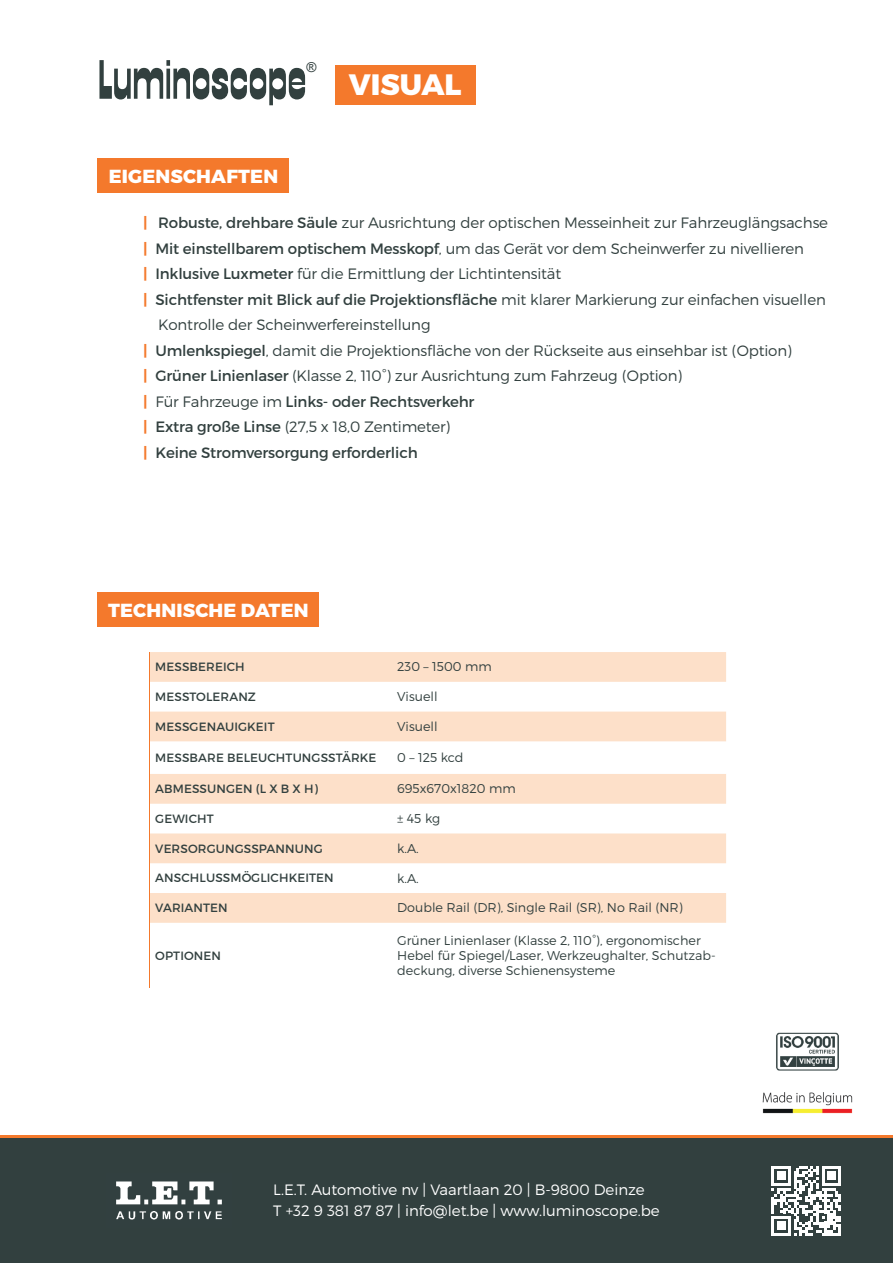
<style>
.page{position:relative;width:893px;height:1263px;background:#fff}
.page>*{position:absolute;margin:0;border:0;box-sizing:border-box;transform-origin:0 0}
.t1{font:57.9px "Zipper Std";color:#32403f}
.t2{font:800 29.4px "Montserrat";color:#fff}
.t3{font:800 18.9px "Montserrat";letter-spacing:.01em;color:#fff}
.t4{font:300 15px "Montserrat";letter-spacing:-.01em;color:#32403f}
.t5{font:15px "Montserrat";letter-spacing:-.01em;color:#32403f}
.t6{font:300 15px/21px "Montserrat";color:#fff}
.t7{font:13.65px "Arial";color:#32403f}
.t8{font:300 12.75px/15.3px "Montserrat";color:#32403f}
.t9{font:12px "Montserrat";letter-spacing:.01em;color:#32403f}
.s1{font-weight:700;color:#f4792c}
.s2{font-weight:400}
.s3{font-weight:300}
</style>
<div class="page">
<div style="left:0;top:1137px;width:893px;height:126px;background:#32403f"></div>
<hr style="left:0;top:1135px;width:893px;height:2px;background:#f4792c">
<img style="left:762px;top:1092px;width:91px;height:22px">
<img style="left:776px;top:1032px;width:63px;height:39px">
<img style="left:116px;top:1181px;width:106px;height:39px">
<svg style="left:771px;top:1166px;width:70px;height:70px"></svg>
<div style="left:98px;top:158px;width:191px;height:34px;background:#f4792c"></div>
<div style="left:98px;top:592px;width:221px;height:34px;background:#f4792c"></div>
<div style="left:335px;top:65px;width:140px;height:40px;background:#f4792c"></div>
<svg style="left:150px;top:652px;width:576px;height:271px;fill:#fde0c9"></svg>
<hr style="left:149px;top:652px;width:1px;height:30px;background:#f4792c">
<svg style="left:149px;top:682px;width:1px;height:29px"></svg>
<hr style="left:149px;top:711px;width:1px;height:30px;background:#f4792c">
<hr style="left:149px;top:741px;width:1px;height:33px;background:#f4792c">
<hr style="left:149px;top:774px;width:1px;height:30px;background:#f4792c">
<svg style="left:149px;top:804px;width:1px;height:29px"></svg>
<hr style="left:149px;top:833px;width:1px;height:30px;background:#f4792c">
<hr style="left:149px;top:863px;width:1px;height:30px;background:#f4792c">
<hr style="left:149px;top:893px;width:1px;height:30px;background:#f4792c">
<hr style="left:149px;top:923px;width:1px;height:65px;background:#f4792c">
<h1 class="t1" style="left:98px;top:47px;width:210px">Luminoscope</h1>
<p class="t7" style="left:307px;top:58px;width:12px">®</p>
<p class="t3" style="left:109px;top:164px;width:171px">EIGENSCHAFTEN</p>
<h2 class="t2" style="left:349px;top:66px;width:114px">VISUAL</h2>
<p class="t4" style="left:143px;top:214px;width:686px"><span class="s1">|</span> <span class="s2">Robuste, drehbare Säule</span> zur Ausrichtung der optischen Messeinheit zur Fahrzeuglängsachse</p>
<p class="t4" style="left:143px;top:239px;width:662px"><span class="s1">|</span> <span class="s2">Mit einstellbarem optischem Messkopf</span>, um das Gerät vor dem Scheinwerfer zu nivellieren</p>
<p class="t4" style="left:143px;top:265px;width:420px"><span class="s1">|</span> <span class="s2">Inklusive Luxmeter</span> für die Ermittlung der Lichtintensität</p>
<p class="t5" style="left:143px;top:290px;width:684px"><span class="s1">|</span> Sichtfenster mit Blick auf die Projektionsfläche <span class="s3">mit klarer Markierung zur einfachen visuellen</span></p>
<p class="t4" style="left:158px;top:316px;width:274px">Kontrolle der Scheinwerfereinstellung</p>
<p class="t4" style="left:143px;top:341px;width:650px"><span class="s1">|</span> <span class="s2">Umlenkspiegel</span>, damit die Projektionsfläche von der Rückseite aus einsehbar ist (Option)</p>
<p class="t4" style="left:143px;top:367px;width:540px"><span class="s1">|</span> <span class="s2">Grüner Linienlaser</span> (Klasse 2, 110°) zur Ausrichtung zum Fahrzeug (Option)</p>
<p class="t5" style="left:143px;top:392px;width:333px"><span class="s1">|</span> <span class="s3">Für Fahrzeuge im</span> Links- oder Rechtsverkehr</p>
<p class="t4" style="left:143px;top:418px;width:309px"><span class="s1">|</span> <span class="s2">Extra große Linse</span> (27,5 x 18,0 Zentimeter)</p>
<p class="t5" style="left:143px;top:443px;width:276px"><span class="s1">|</span> Keine Stromversorgung erforderlich</p>
<p class="t3" style="left:108px;top:598px;width:202px">TECHNISCHE DATEN</p>
<p class="t9" style="left:155px;top:659px;width:91px">MESSBEREICH</p>
<p class="t8" style="left:397px;top:659px;width:96px">230 – 1500 mm</p>
<p class="t9" style="left:155px;top:689px;width:102px">MESSTOLERANZ</p>
<p class="t8" style="left:397px;top:689px;width:42px">Visuell</p>
<p class="t9" style="left:155px;top:719px;width:121px">MESSGENAUIGKEIT</p>
<p class="t8" style="left:397px;top:718px;width:42px">Visuell</p>
<p class="t9" style="left:155px;top:750px;width:223px">MESSBARE BELEUCHTUNGSSTÄRKE</p>
<p class="t8" style="left:397px;top:750px;width:68px">0 – 125 kcd</p>
<p class="t9" style="left:155px;top:781px;width:164px">ABMESSUNGEN (L X B X H)</p>
<p class="t8" style="left:397px;top:781px;width:120px">695x670x1820 mm</p>
<p class="t9" style="left:155px;top:811px;width:60px">GEWICHT</p>
<p class="t8" style="left:397px;top:811px;width:44px">± 45 kg</p>
<p class="t9" style="left:155px;top:841px;width:169px">VERSORGUNGSSPANNUNG</p>
<p class="t8" style="left:397px;top:840px;width:23px">k.A.</p>
<p class="t9" style="left:155px;top:871px;width:180px">ANSCHLUSSMÖGLICHKEITEN</p>
<p class="t8" style="left:397px;top:870px;width:23px">k.A.</p>
<p class="t9" style="left:155px;top:900px;width:74px">VARIANTEN</p>
<p class="t8" style="left:397px;top:900px;width:287px">Double Rail (DR), Single Rail (SR), No Rail (NR)</p>
<p class="t9" style="left:155px;top:948px;width:67px">OPTIONEN</p>
<p class="t8" style="left:397px;top:932px;width:320px">Grüner Linienlaser (Klasse 2, 110°), ergonomischer<br>Hebel für Spiegel/Laser, Werkzeughalter, Schutzab&shy;deckung, diverse Schienensysteme</p>
<p class="t6" style="left:273px;top:1178px;width:388px">L.E.T. Automotive nv | Vaartlaan 20 | B-9800 Deinze<br>T +32 9 381 87 87 | info@let.be | www.luminoscope.be</p>
</div>
